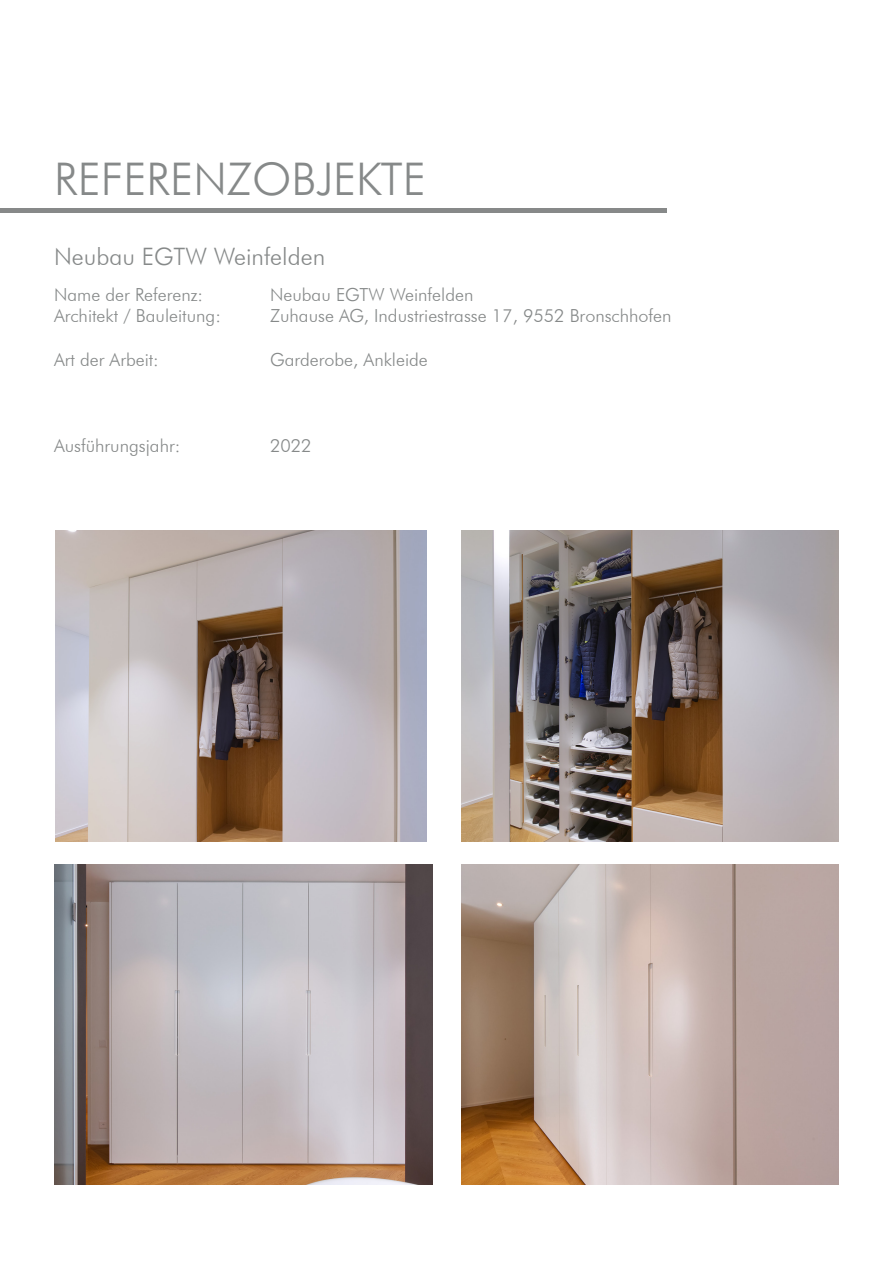
<style>
.page{position:relative;width:893px;height:1263px;background:#fff}
.page>*{position:absolute;margin:0;border:0;box-sizing:border-box;transform-origin:0 0}
.t1{font:300 45px "Futura BT";color:#868989}
.t2{font:300 24px "Futura BT";color:#868989}
.t3{font:300 18px "Futura BT";color:#868989}
</style>
<div class="page">
<img style="left:55px;top:530px;width:371px;height:311px">
<img style="left:54px;top:864px;width:378px;height:320px">
<img style="left:461px;top:864px;width:377px;height:320px">
<div style="left:0;top:208px;width:667px;height:5px;background:#878989"></div>
<img style="left:461px;top:530px;width:377px;height:311px">
<p class="t1" style="left:54px;top:151px;width:373px">REFERENZOBJEKTE</p>
<p class="t2" style="left:54px;top:242px;width:273px">Neubau EGTW Weinfelden</p>
<p class="t3" style="left:54px;top:284px;width:151px">Name der Referenz:</p>
<p class="t3" style="left:270px;top:284px;width:205px">Neubau EGTW Weinfelden</p>
<p class="t3" style="left:54px;top:305px;width:168px">Architekt / Bauleitung:</p>
<p class="t3" style="left:270px;top:305px;width:403px">Zuhause AG, Industriestrasse 17, 9552 Bronschhofen</p>
<p class="t3" style="left:54px;top:348px;width:106px">Art der Arbeit:</p>
<p class="t3" style="left:270px;top:348px;width:159px">Garderobe, Ankleide</p>
<p class="t3" style="left:54px;top:435px;width:128px">Ausführungsjahr:</p>
<p class="t3" style="left:270px;top:435px;width:43px">2022</p>
</div>
